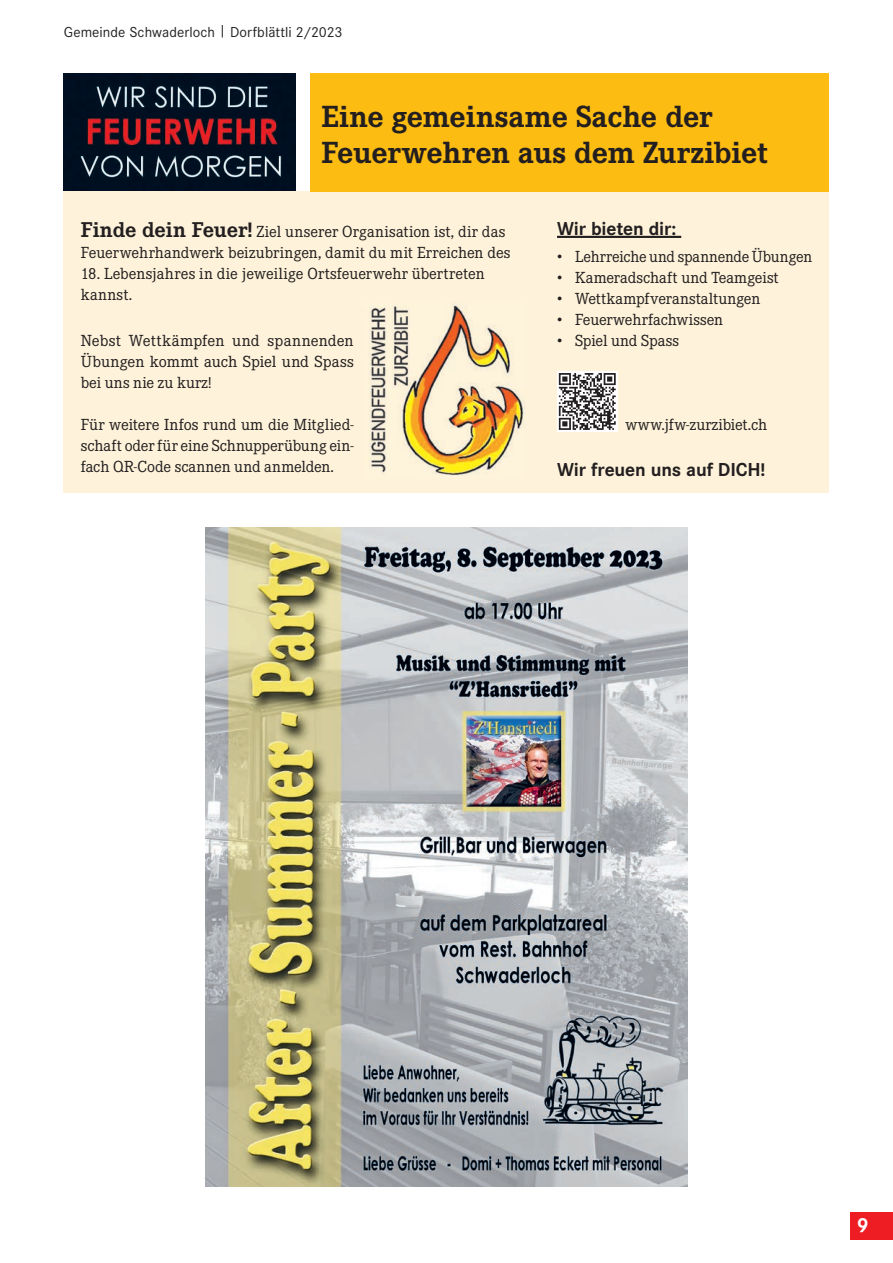
<style>
.page{position:relative;width:893px;height:1263px;background:#fff}
.page>*{position:absolute;margin:0;border:0;box-sizing:border-box;transform-origin:0 0}
.t1{font:700 30px/36px "Corporate EBQ";letter-spacing:-.005em;color:#231f20}
.t2{font:700 21px "Corporate S";color:#fff}
.t3{font:700 19.5px "Corporate S";letter-spacing:-.01em;color:#231f20}
.t4{font:15.75px/21px "Corporate EBQ";color:#231f20}
.t5{font:15px "Corporate S";letter-spacing:.005em;color:#231f20}
.s1{font-weight:700;font-size:21px}
</style>
<div class="page">
<div style="left:850px;top:1212px;width:43px;height:27px;background:#ee1d23"></div>
<div style="left:64px;top:191px;width:765px;height:302px;background:#fef3da"></div>
<div style="left:310px;top:73px;width:519px;height:118px;background:#fdbc12"></div>
<img style="left:64px;top:73px;width:232px;height:118px">
<img style="left:206px;top:527px;width:481px;height:659px">
<img style="left:370px;top:305px;width:154px;height:171px">
<hr style="left:557px;top:236px;width:124px;height:2px;background:#231f20">
<svg style="left:557px;top:371px;width:60px;height:61px"></svg>
<svg style="left:559px;top:373px;width:57px;height:57px;background:#8f8d8e"></svg>
<p class="t5" style="left:64px;top:23px;width:280px">Gemeinde Schwaderloch | Dorfblättli 2/2023</p>
<h1 class="t1" style="left:321px;top:99px;width:448px">Eine gemeinsame Sache der<br>Feuerwehren aus dem Zurzibiet</h1>
<p class="t4" style="left:81px;top:221px;width:431px"><span class="s1">Finde dein Feuer!</span> Ziel unserer Organisation ist, dir das<br>Feuerwehrhandwerk beizubringen, damit du mit Erreichen des</p>
<p class="t4" style="left:81px;top:263px;width:405px">18. Lebensjahres in die jeweilige Ortsfeuerwehr übertreten kannst.</p>
<p class="t4" style="left:81px;top:330px;width:275px;text-align:justify">Nebst Wettkämpfen und spannenden Übungen kommt auch Spiel und Spass bei uns nie zu kurz!</p>
<p class="t4" style="left:81px;top:414px;width:275px;text-align:justify">Für weitere Infos rund um die Mitglied&shy;schaft oder für eine Schnupperübung ein&shy;fach QR-Code scannen und anmelden.</p>
<p class="t3" style="left:557px;top:217px;width:121px">Wir bieten dir:</p>
<p class="t4" style="left:557px;top:246px;width:257px">• Lehrreiche und spannende Übungen</p>
<p class="t4" style="left:557px;top:267px;width:223px">• Kameradschaft und Teamgeist</p>
<p class="t4" style="left:557px;top:288px;width:205px">• Wettkampfveranstaltungen</p>
<p class="t4" style="left:557px;top:309px;width:168px">• Feuerwehrfachwissen</p>
<p class="t4" style="left:557px;top:330px;width:124px">• Spiel und Spass</p>
<p class="t4" style="left:625px;top:414px;width:143px">www.jfw-zurzibiet.ch</p>
<p class="t3" style="left:557px;top:459px;width:210px">Wir freuen uns auf DICH!</p>
<h2 class="t2" style="left:857px;top:1213px;width:13px">9</h2>
</div>
